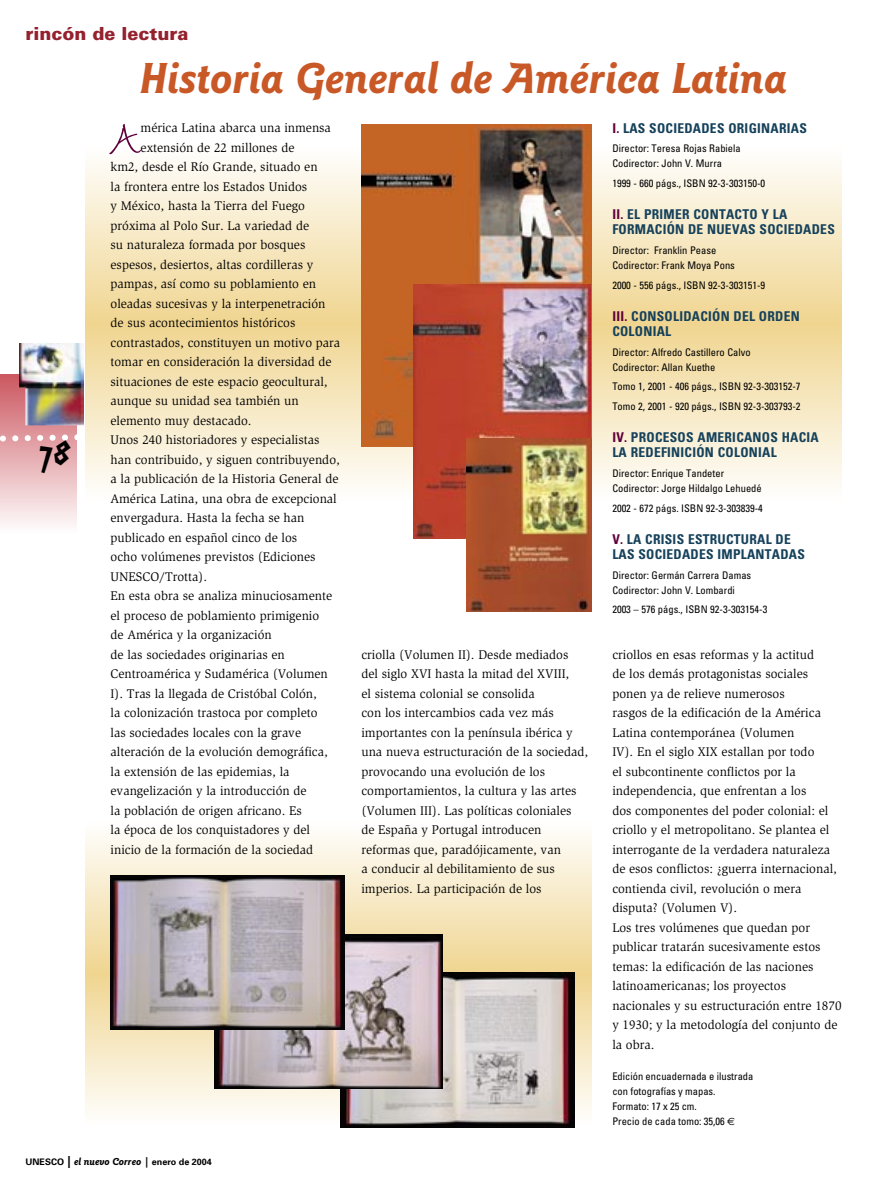
<style>
.page{position:relative;width:893px;height:1191px;background:#fff}
.page>*{position:absolute;margin:0;border:0;box-sizing:border-box;transform-origin:0 0}
.t1{font:55.05px "Wiesbaden Swing";color:#5e003a}
.t2{font:italic 700 45px "Goudy Sans";color:#c95827}
.t3{font:700 36px "Elektrix";color:#000}
.t4{font:900 18px "Univers";color:#94212d}
.t5{font:700 condensed 13.5px/15.3px "Univers";letter-spacing:.02em;color:#15415b}
.t6{font:12.9px/19.5px "Slimbach";color:#000}
.t7{font:condensed 10.5px/15.3px "Univers";color:#000}
.t8{font:700 9px "Univers";color:#000}
.s1{color:#5e003a}
.s2{font-family:"Euro Sans";font-stretch:normal}
.s3{font-size:12px}
.s4{font-family:"Goudy Sans";font-style:italic;font-size:10.5px}
</style>
<div class="page">
<div style="left:0;top:374px;width:77px;height:160px;background:linear-gradient(to bottom,#cb575f,#fefdfd)"></div>
<img style="left:19px;top:343px;width:65px;height:82px">
<svg style="left:0;top:431px;width:77px;height:14px"></svg>
<svg style="left:85px;top:835px;width:506px;height:292px"></svg>
<img style="left:340px;top:972px;width:234px;height:155px">
<img style="left:215px;top:934px;width:227px;height:155px">
<svg style="left:85px;top:147px;width:757px;height:356px"></svg>
<img style="left:361px;top:125px;width:230px;height:322px">
<img style="left:414px;top:284px;width:176px;height:255px">
<img style="left:466px;top:438px;width:125px;height:174px">
<img style="left:111px;top:875px;width:233px;height:154px">
<h3 class="t4" style="left:26px;top:22px;width:164px">rincón de lectura</h3>
<h2 class="t2" style="left:140px;top:52px;width:649px">Historia General de América Latina</h2>
<h1 class="t1" style="left:111px;top:108px;width:32px">A</h1>
<p class="t6" style="left:141px;top:118px;width:192px">mérica Latina abarca una inmensa</p>
<p class="t5" style="left:612px;top:120px;width:196px"><span class="s1">I.</span> LAS SOCIEDADES ORIGINARIAS</p>
<p class="t7" style="left:612px;top:141px;width:130px">Director: Teresa Rojas Rabiela<br>Codirector: John V. Murra</p>
<p class="t7" style="left:612px;top:175px;width:154px">1999 - 660 págs., ISBN 92-3-303150-0</p>
<p class="t5" style="left:612px;top:207px;width:224px"><span class="s1">II.</span> EL PRIMER CONTACTO Y LA<br>FORMACIÓN DE NUEVAS SOCIEDADES</p>
<p class="t7" style="left:612px;top:242px;width:124px">Director: Franklin Pease<br>Codirector: Frank Moya Pons</p>
<p class="t7" style="left:612px;top:277px;width:154px">2000 - 556 págs., ISBN 92-3-303151-9</p>
<p class="t5" style="left:612px;top:308px;width:189px"><span class="s1">III.</span> CONSOLIDACIÓN DEL ORDEN<br>COLONIAL</p>
<p class="t7" style="left:612px;top:344px;width:140px">Director: Alfredo Castillero Calvo<br>Codirector: Allan Kuethe</p>
<p class="t7" style="left:612px;top:377px;width:190px;line-height:19.5px">Tomo 1, 2001 - 406 págs., ISBN 92-3-303152-7<br>Tomo 2, 2001 - 920 págs., ISBN 92-3-303793-2</p>
<p class="t5" style="left:612px;top:429px;width:208px"><span class="s1">IV.</span> PROCESOS AMERICANOS HACIA<br>LA REDEFINICIÓN COLONIAL</p>
<p class="t7" style="left:612px;top:465px;width:151px">Director: Enrique Tandeter<br>Codirector: Jorge Hildalgo Lehuedé</p>
<p class="t7" style="left:612px;top:500px;width:152px">2002 - 672 págs. ISBN 92-3-303839-4</p>
<p class="t5" style="left:612px;top:531px;width:194px"><span class="s1">V.</span> LA CRISIS ESTRUCTURAL DE<br>LAS SOCIEDADES IMPLANTADAS</p>
<p class="t7" style="left:612px;top:567px;width:140px">Director: Germán Carrera Damas<br>Codirector: John V. Lombardi</p>
<p class="t7" style="left:612px;top:602px;width:157px">2003 – 576 págs., ISBN 92-3-303154-3</p>
<p class="t6" style="left:141px;top:138px;width:155px">extensión de 22 millones de</p>
<p class="t6" style="left:111px;top:157px;width:209px">km2, desde el Río Grande, situado en</p>
<p class="t6" style="left:111px;top:177px;width:198px">la frontera entre los Estados Unidos</p>
<p class="t6" style="left:111px;top:196px;width:196px">y México, hasta la Tierra del Fuego</p>
<p class="t6" style="left:111px;top:216px;width:200px">próxima al Polo Sur. La variedad de</p>
<p class="t6" style="left:111px;top:235px;width:196px">su naturaleza formada por bosques</p>
<p class="t6" style="left:111px;top:255px;width:204px">espesos, desiertos, altas cordilleras y</p>
<p class="t6" style="left:111px;top:274px;width:207px">pampas, así como su poblamiento en</p>
<p class="t6" style="left:111px;top:294px;width:216px">oleadas sucesivas y la interpenetración</p>
<p class="t6" style="left:111px;top:313px;width:186px">de sus acontecimientos históricos</p>
<p class="t6" style="left:111px;top:333px;width:231px">contrastados, constituyen un motivo para</p>
<p class="t6" style="left:111px;top:352px;width:223px">tomar en consideración la diversidad de</p>
<p class="t6" style="left:111px;top:372px;width:219px">situaciones de este espacio geocultural,</p>
<p class="t6" style="left:111px;top:391px;width:190px">aunque su unidad sea también un</p>
<p class="t6" style="left:111px;top:411px;width:143px">elemento muy destacado.</p>
<p class="t6" style="left:111px;top:430px;width:210px">Unos 240 historiadores y especialistas</p>
<p class="t6" style="left:111px;top:450px;width:231px">han contribuido, y siguen contribuyendo,</p>
<p class="t6" style="left:111px;top:469px;width:230px">a la publicación de la Historia General de</p>
<p class="t6" style="left:111px;top:489px;width:228px">América Latina, una obra de excepcional</p>
<p class="t6" style="left:111px;top:508px;width:195px">envergadura. Hasta la fecha se han</p>
<p class="t6" style="left:111px;top:528px;width:188px">publicado en español cinco de los</p>
<p class="t6" style="left:111px;top:547px;width:206px">ocho volúmenes previstos (Ediciones</p>
<p class="t6" style="left:111px;top:567px;width:98px">UNESCO/Trotta).</p>
<p class="t6" style="left:111px;top:586px;width:223px">En esta obra se analiza minuciosamente</p>
<p class="t6" style="left:111px;top:606px;width:210px">el proceso de poblamiento primigenio</p>
<p class="t6" style="left:111px;top:625px;width:163px">de América y la organización</p>
<p class="t6" style="left:111px;top:645px;width:176px">de las sociedades originarias en</p>
<p class="t6" style="left:111px;top:664px;width:219px">Centroamérica y Sudamérica (Volumen</p>
<p class="t6" style="left:111px;top:684px;width:208px">I). Tras la llegada de Cristóbal Colón,</p>
<p class="t6" style="left:111px;top:703px;width:208px">la colonización trastoca por completo</p>
<p class="t6" style="left:111px;top:723px;width:192px">las sociedades locales con la grave</p>
<p class="t6" style="left:111px;top:742px;width:219px">alteración de la evolución demográfica,</p>
<p class="t6" style="left:111px;top:762px;width:180px">la extensión de las epidemias, la</p>
<p class="t6" style="left:111px;top:781px;width:198px">evangelización y la introducción de</p>
<p class="t6" style="left:111px;top:801px;width:193px">la población de origen africano. Es</p>
<p class="t6" style="left:111px;top:820px;width:201px">la época de los conquistadores y del</p>
<p class="t6" style="left:111px;top:840px;width:204px">inicio de la formación de la sociedad</p>
<h3 class="t3" style="left:39px;top:431px;width:34px">78</h3>
<p class="t6" style="left:361px;top:645px;width:228px">criolla (Volumen II). Desde mediados del siglo XVI hasta la mitad del XVIII,<br>el sistema colonial se consolida<br>con los intercambios cada vez más importantes con la península ibérica y una nueva estructuración de la sociedad, provocando una evolución de los comportamientos, la cultura y las artes (Volumen III). Las políticas coloniales<br>de España y Portugal introducen reformas que, paradójicamente, van<br>a conducir al debilitamiento de sus imperios. La participación de los</p>
<p class="t6" style="left:612px;top:645px;width:231px">criollos en esas reformas y la actitud<br>de los demás protagonistas sociales ponen ya de relieve numerosos<br>rasgos de la edificación de la América Latina contemporánea (Volumen<br>IV). En el siglo XIX estallan por todo<br>el subcontinente conflictos por la independencia, que enfrentan a los<br>dos componentes del poder colonial: el criollo y el metropolitano. Se plantea el interrogante de la verdadera naturaleza de esos conflictos: ¿guerra internacional, contienda civil, revolución o mera disputa? (Volumen V).<br>Los tres volúmenes que quedan por publicar tratarán sucesivamente estos temas: la edificación de las naciones latinoamericanas; los proyectos nacionales y su estructuración entre 1870 y 1930; y la metodología del conjunto de la obra.</p>
<p class="t7" style="left:612px;top:1069px;width:143px">Edición encuadernada e ilustrada con fotografías y mapas.<br>Formato: 17 x 25 cm.<br>Precio de cada tomo: 35,06 <span class="s2">€</span></p>
<p class="t8" style="left:26px;top:1156px;width:188px">UNESCO <span class="s3">|</span> <span class="s4">el nuevo Correo |</span> enero de 2004</p>
</div>
